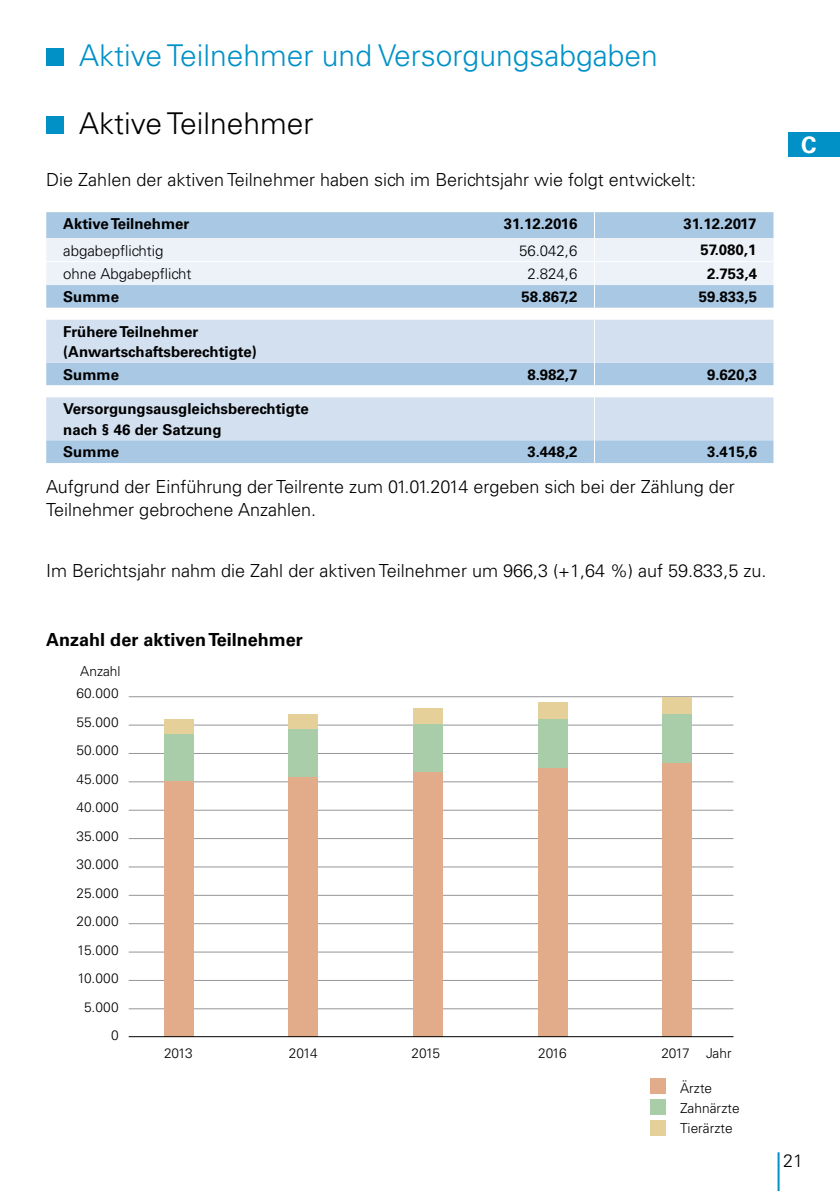
<style>
.page{position:relative;width:840px;height:1191px;background:#fff}
.page>*{position:absolute;margin:0;border:0;box-sizing:border-box;transform-origin:0 0}
.t1{font:300 30px "Univers LT";color:#0191c7}
.t2{font:300 30px "Univers LT";color:#000}
.t3{font:700 23px "Univers LT";color:#fff}
.t4{font:300 18px/23px "Univers LT";color:#000}
.t5{font:700 18px "Univers LT";color:#000}
.t6{font:700 15px/20.2px "Univers LT";color:#000}
.t7{font:300 15px "Univers LT";color:#000}
.t8{font:300 13.6px/28.6px "Univers LT";letter-spacing:.02em;color:#000;text-align:right}
.t9{font:300 13.6px/20.2px "Univers LT";color:#000}
</style>
<div class="page">
<hr style="left:777px;top:1152px;width:2px;height:39px;background:#0191c7">
<hr style="left:129px;top:724px;width:604px;height:1px;background:#939598">
<hr style="left:129px;top:753px;width:604px;height:1px;background:#939598">
<hr style="left:129px;top:781px;width:604px;height:1px;background:#939598">
<hr style="left:129px;top:810px;width:604px;height:1px;background:#939598">
<hr style="left:129px;top:838px;width:604px;height:1px;background:#939598">
<hr style="left:129px;top:866px;width:604px;height:1px;background:#939598">
<hr style="left:129px;top:895px;width:604px;height:1px;background:#939598">
<hr style="left:129px;top:923px;width:604px;height:1px;background:#939598">
<hr style="left:129px;top:951px;width:604px;height:1px;background:#939598">
<hr style="left:129px;top:980px;width:604px;height:1px;background:#939598">
<hr style="left:129px;top:1008px;width:604px;height:1px;background:#939598">
<div style="left:649px;top:1078px;width:16px;height:16px;background:#e2ac8b"></div>
<div style="left:649px;top:1098px;width:16px;height:16px;background:#aacda9"></div>
<div style="left:649px;top:1119px;width:16px;height:16px;background:#e6d099"></div>
<hr style="left:129px;top:696px;width:604px;height:1px;background:#939598">
<div style="left:164px;top:719px;width:30px;height:15px;background:#e6d099"></div>
<div style="left:288px;top:714px;width:30px;height:15px;background:#e6d099"></div>
<div style="left:413px;top:708px;width:29px;height:16px;background:#e6d099"></div>
<div style="left:537px;top:702px;width:30px;height:17px;background:#e6d099"></div>
<div style="left:661px;top:697px;width:30px;height:17px;background:#e6d099"></div>
<div style="left:164px;top:734px;width:30px;height:47px;background:#aacda9"></div>
<div style="left:288px;top:729px;width:30px;height:48px;background:#aacda9"></div>
<div style="left:413px;top:724px;width:29px;height:48px;background:#aacda9"></div>
<div style="left:537px;top:719px;width:30px;height:49px;background:#aacda9"></div>
<div style="left:661px;top:714px;width:30px;height:49px;background:#aacda9"></div>
<div style="left:164px;top:781px;width:30px;height:255px;background:#e2ac8b"></div>
<div style="left:288px;top:777px;width:30px;height:259px;background:#e2ac8b"></div>
<div style="left:413px;top:772px;width:29px;height:264px;background:#e2ac8b"></div>
<div style="left:537px;top:768px;width:30px;height:268px;background:#e2ac8b"></div>
<div style="left:661px;top:763px;width:30px;height:273px;background:#e2ac8b"></div>
<hr style="left:129px;top:1036px;width:604px;height:1px;background:#000">
<div style="left:46px;top:49px;width:17px;height:17px;background:#0191c7"></div>
<div style="left:46px;top:117px;width:17px;height:17px;background:#0191c7"></div>
<div style="left:46px;top:440px;width:727px;height:23px;background:#a9c8e4"></div>
<svg style="left:46px;top:320px;width:727px;height:120px;background:#cfdeef"></svg>
<svg style="left:46px;top:212px;width:727px;height:108px;background:#d0e0f0"></svg>
<hr style="left:593px;top:320px;width:1px;height:43px;background:#fff">
<svg style="left:593px;top:363px;width:1px;height:34px"></svg>
<hr style="left:593px;top:397px;width:1px;height:43px;background:#fff">
<svg style="left:593px;top:440px;width:1px;height:23px"></svg>
<div style="left:788px;top:132px;width:51px;height:25px;background:#0191c7"></div>
<h1 class="t1" style="left:79px;top:37px;width:580px">Aktive Teilnehmer und Versorgungsabgaben</h1>
<h1 class="t2" style="left:79px;top:105px;width:236px">Aktive Teilnehmer</h1>
<p class="t4" style="left:46px;top:168px;width:651px">Die Zahlen der aktiven Teilnehmer haben sich im Berichtsjahr wie folgt entwickelt:</p>
<p class="t6" style="left:63px;top:214px;width:128px">Aktive Teilnehmer</p>
<p class="t6" style="left:503px;top:214px;width:75px">31.12.2016</p>
<p class="t6" style="left:683px;top:214px;width:75px">31.12.2017</p>
<p class="t7" style="left:63px;top:241px;width:102px">abgabepflichtig</p>
<p class="t7" style="left:518px;top:241px;width:60px">56.042,6</p>
<p class="t6" style="left:700px;top:240px;width:57px">57.080,1</p>
<p class="t7" style="left:63px;top:265px;width:130px">ohne Abgabepflicht</p>
<p class="t7" style="left:527px;top:265px;width:52px">2.824,6</p>
<p class="t6" style="left:706px;top:263px;width:52px">2.753,4</p>
<p class="t6" style="left:63px;top:287px;width:57px">Summe</p>
<p class="t6" style="left:521px;top:287px;width:57px">58.867,2</p>
<p class="t6" style="left:698px;top:287px;width:60px">59.833,5</p>
<p class="t6" style="left:63px;top:321px;width:195px">Frühere Teilnehmer (Anwartschaftsberechtigte)</p>
<p class="t6" style="left:63px;top:364px;width:57px">Summe</p>
<p class="t6" style="left:527px;top:364px;width:52px">8.982,7</p>
<p class="t6" style="left:706px;top:364px;width:52px">9.620,3</p>
<p class="t6" style="left:63px;top:399px;width:247px">Versorgungsausgleichsberechtigte nach § 46 der Satzung</p>
<p class="t6" style="left:63px;top:442px;width:57px">Summe</p>
<p class="t6" style="left:527px;top:442px;width:52px">3.448,2</p>
<p class="t6" style="left:706px;top:442px;width:52px">3.415,6</p>
<p class="t4" style="left:46px;top:475px;width:689px">Aufgrund der Einführung der Teilrente zum 01.01.2014 ergeben sich bei der Zählung der<br>Teilnehmer gebrochene Anzahlen.</p>
<p class="t4" style="left:46px;top:559px;width:721px">Im Berichtsjahr nahm die Zahl der aktiven Teilnehmer um 966,3 (+1,64 %) auf 59.833,5 zu.</p>
<p class="t3" style="left:800px;top:131px;width:17px">C</p>
<p class="t5" style="left:46px;top:629px;width:258px">Anzahl der aktiven Teilnehmer</p>
<p class="t9" style="left:80px;top:661px;width:42px">Anzahl</p>
<p class="t8" style="left:76px;top:679px;width:44px">60.000<br>55.000<br>50.000<br>45.000<br>40.000<br>35.000<br>30.000<br>25.000<br>20.000<br>15.000<br>10.000<br>5.000<br>0</p>
<p class="t9" style="left:164px;top:1042px;width:30px">2013</p>
<p class="t9" style="left:289px;top:1042px;width:30px">2014</p>
<p class="t9" style="left:411px;top:1042px;width:30px">2015</p>
<p class="t9" style="left:537px;top:1042px;width:30px">2016</p>
<p class="t9" style="left:661px;top:1042px;width:72px">2017 Jahr</p>
<p class="t9" style="left:679px;top:1077px;width:61px">Ärzte<br>Zahnärzte<br>Tierärzte</p>
<p class="t4" style="left:782px;top:1149px;width:22px">21</p>
</div>
